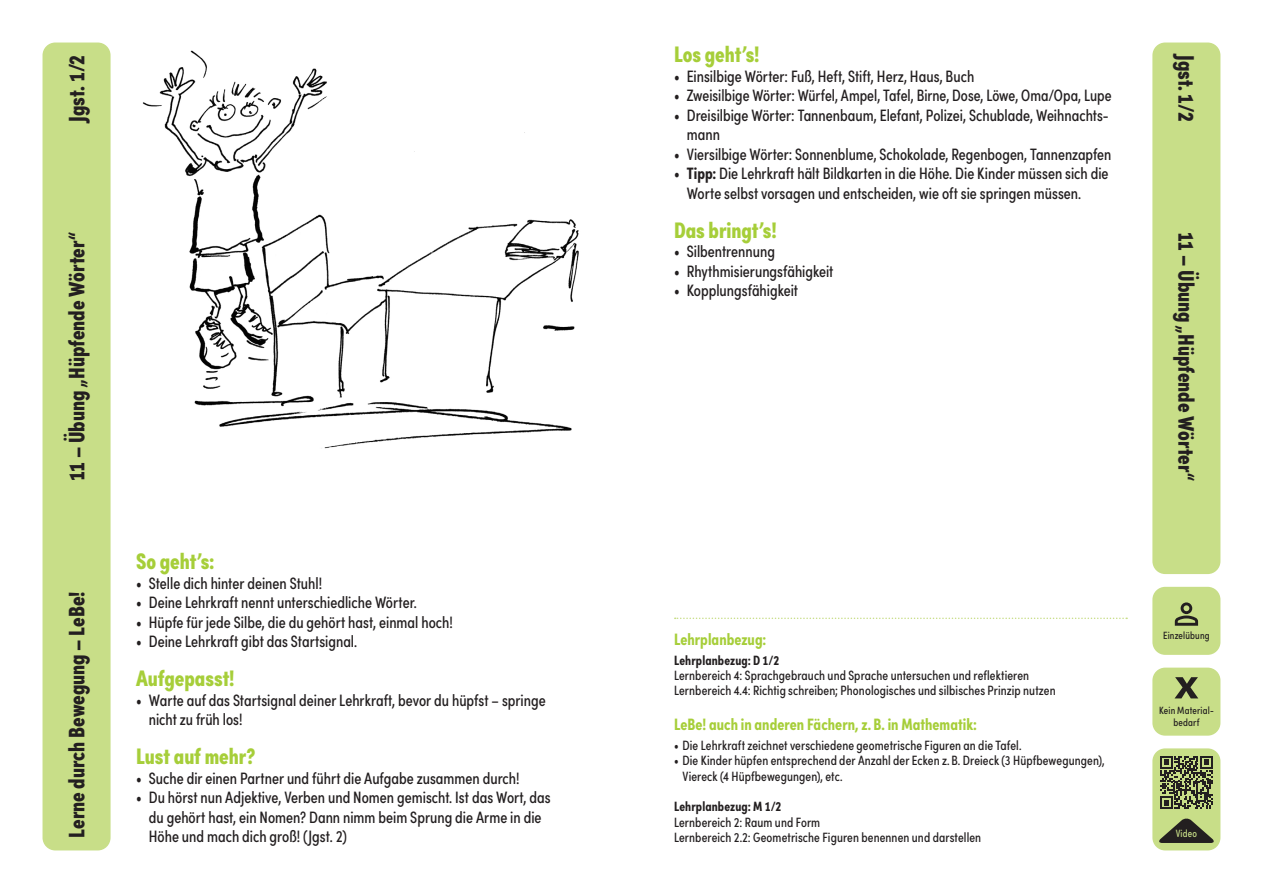
<style>
.page{position:relative;width:1263px;height:893px;background:#fff}
.page>*{position:absolute;margin:0;border:0;box-sizing:border-box;transform-origin:0 0}
.t1{font:900 22.5px "Sofia Pro Condensed";color:#231f20}
.t2{font:900 22.5px "Sofia Pro Condensed";color:#a6ce39}
.t3{font:16.5px/19.5px "Sofia Pro Condensed";color:#231f20}
.t4{font:700 16.5px "Sofia Pro Condensed";letter-spacing:.005em;color:#a6ce39}
.t5{font:13.5px/15.5px "Sofia Pro Condensed";letter-spacing:.01em;color:#231f20}
.t6{font:700 13.5px "Sofia Pro Condensed";letter-spacing:.01em;color:#231f20}
.t7{font:10.5px/12px "Sofia Pro Condensed";letter-spacing:.015em;color:#231f20;text-align:center}
.t8{font:10.5px "Sofia Pro Condensed";letter-spacing:.02em;color:#c8de88}
.s1{font-weight:700}
</style>
<div class="page">
<svg style="left:675px;top:618px;width:452px;height:1px"></svg>
<img style="left:142px;top:50px;width:437px;height:399px">
<div style="left:1152px;top:748px;width:68px;height:102px;background:#c8de88;border-radius:13px"></div>
<div style="left:43px;top:43px;width:68px;height:807px;background:#c8de88;border-radius:13px"></div>
<div style="left:1152px;top:43px;width:68px;height:531px;background:#c8de88;border-radius:13px"></div>
<div style="left:1152px;top:668px;width:68px;height:68px;background:#c8de88;border-radius:13px"></div>
<div style="left:1152px;top:587px;width:68px;height:68px;background:#c8de88;border-radius:13px"></div>
<svg style="left:1159px;top:818px;width:55px;height:25px"></svg>
<svg style="left:1175px;top:602px;width:23px;height:24px"></svg>
<svg style="left:1175px;top:677px;width:23px;height:21px"></svg>
<svg style="left:1160px;top:756px;width:53px;height:53px"></svg>
<h1 class="t2" style="left:674px;top:37px;width:87px">Los geht’s!</h1>
<p class="t3" style="left:674px;top:65px;width:302px">• Einsilbige Wörter: Fuß, Heft, Stift, Herz, Haus, Buch</p>
<p class="t3" style="left:674px;top:85px;width:439px">• Zweisilbige Wörter: Würfel, Ampel, Tafel, Birne, Dose, Löwe, Oma/Opa, Lupe</p>
<p class="t3" style="left:687px;top:104px;width:423px;text-indent:-13px">• Dreisilbige Wörter: Tannenbaum, Elefant, Polizei, Schublade, Weihnachts&shy;mann</p>
<p class="t3" style="left:674px;top:143px;width:439px">• Viersilbige Wörter: Sonnenblume, Schokolade, Regenbogen, Tannenzapfen</p>
<p class="t3" style="left:687px;top:163px;width:423px;text-indent:-13px">• <span class="s1">Tipp:</span> Die Lehrkraft hält Bildkarten in die Höhe. Die Kinder müssen sich die<br>Worte selbst vorsagen und entscheiden, wie oft sie springen müssen.</p>
<h1 class="t2" style="left:674px;top:212px;width:104px">Das bringt’s!</h1>
<p class="t3" style="left:674px;top:241px;width:102px">• Silbentrennung</p>
<p class="t3" style="left:674px;top:260px;width:161px">• Rhythmisierungsfähigkeit</p>
<p class="t3" style="left:674px;top:280px;width:126px">• Kopplungsfähigkeit</p>
<h1 class="t1" style="left:59px;top:122px;width:69px;rotate:-90deg">Jgst. 1/2</h1>
<h1 class="t1" style="left:1204px;top:55px;width:69px;rotate:90deg">Jgst. 1/2</h1>
<h1 class="t1" style="left:59px;top:481px;width:250px;rotate:-90deg">11 – Übung „Hüpfende Wörter“</h1>
<h1 class="t1" style="left:1204px;top:232px;width:250px;rotate:90deg">11 – Übung „Hüpfende Wörter“</h1>
<h1 class="t1" style="left:59px;top:838px;width:248px;rotate:-90deg">Lerne durch Bewegung – LeBe!</h1>
<h1 class="t2" style="left:136px;top:544px;width:80px">So geht’s:</h1>
<p class="t3" style="left:136px;top:572px;width:187px">• Stelle dich hinter deinen Stuhl!</p>
<p class="t3" style="left:136px;top:592px;width:282px">• Deine Lehrkraft nennt unterschiedliche Wörter.</p>
<p class="t3" style="left:136px;top:611px;width:318px">• Hüpfe für jede Silbe, die du gehört hast, einmal hoch!</p>
<p class="t3" style="left:136px;top:631px;width:223px">• Deine Lehrkraft gibt das Startsignal.</p>
<h1 class="t2" style="left:136px;top:661px;width:100px">Aufgepasst!</h1>
<p class="t3" style="left:149px;top:689px;width:398px;text-indent:-13px">• Warte auf das Startsignal deiner Lehrkraft, bevor du hüpfst – springe nicht zu früh los!</p>
<h1 class="t2" style="left:136px;top:739px;width:121px">Lust auf mehr?</h1>
<p class="t3" style="left:136px;top:767px;width:385px">• Suche dir einen Partner und führt die Aufgabe zusammen durch!</p>
<p class="t3" style="left:149px;top:787px;width:403px;text-indent:-13px">• Du hörst nun Adjektive, Verben und Nomen gemischt. Ist das Wort, das du gehört hast, ein Nomen? Dann nimm beim Sprung die Arme in die<br>Höhe und mach dich groß! (Jgst. 2)</p>
<p class="t4" style="left:674px;top:626px;width:94px">Lehrplanbezug:</p>
<p class="t6" style="left:674px;top:649px;width:107px">Lehrplanbezug: D 1/2</p>
<p class="t5" style="left:674px;top:667px;width:383px">Lernbereich 4: Sprachgebrauch und Sprache untersuchen und reflektieren<br>Lernbereich 4.4: Richtig schreiben; Phonologisches und silbisches Prinzip nutzen</p>
<p class="t4" style="left:674px;top:712px;width:305px">LeBe! auch in anderen Fächern, z. B. in Mathematik:</p>
<p class="t5" style="left:674px;top:737px;width:349px">• Die Lehrkraft zeichnet verschiedene geometrische Figuren an die Tafel.</p>
<p class="t5" style="left:682px;top:752px;width:424px;text-indent:-9px">• Die Kinder hüpfen entsprechend der Anzahl der Ecken z. B. Dreieck (3 Hüpfbewegungen),<br>Viereck (4 Hüpfbewegungen), etc.</p>
<p class="t6" style="left:674px;top:796px;width:109px">Lehrplanbezug: M 1/2</p>
<p class="t5" style="left:674px;top:813px;width:309px">Lernbereich 2: Raum und Form<br>Lernbereich 2.2: Geometrische Figuren benennen und darstellen</p>
<p class="t7" style="left:1163px;top:629px;width:48px">Einzelübung</p>
<p class="t7" style="left:1159px;top:704px;width:56px">Kein Material&shy;bedarf</p>
<p class="t8" style="left:1176px;top:826px;width:23px">Video</p>
</div>
